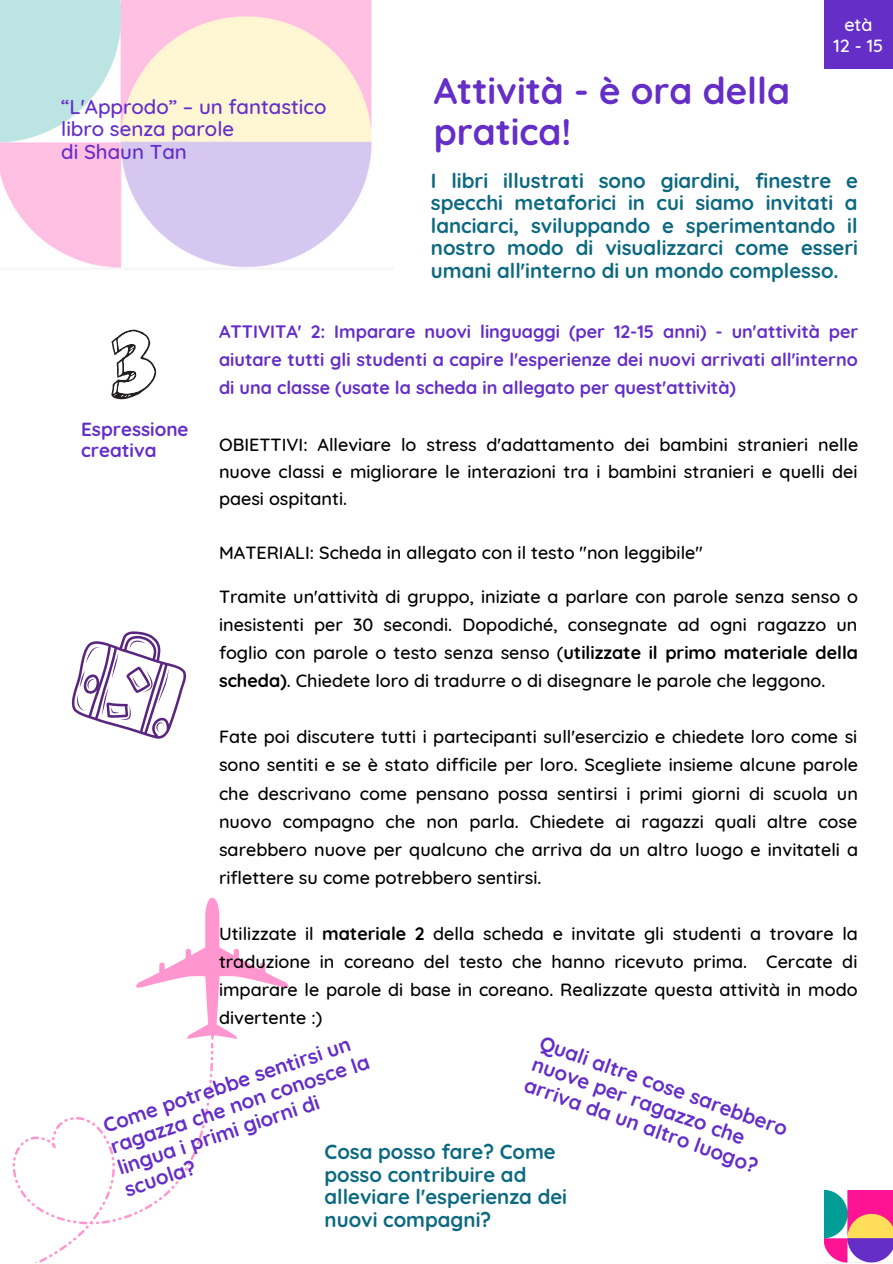
<style>
.page{position:relative;width:893px;height:1264px;background:#fff}
.page>*{position:absolute;margin:0;border:0;box-sizing:border-box;transform-origin:0 0}
.t1{font:700 36.9px/41.5px "Quicksand";color:#642ec7}
.t2{font:700 20.4px/22.5px "Quicksand";color:#0c6980;text-align:justify}
.t3{font:700 20.4px/22.2px "Quicksand";color:#642ec7}
.t4{font:500 20.4px/22.5px "Quicksand";color:#642ec7}
.t5{font:700 18.9px/21.3px "Quicksand";color:#642ec7}
.t6{font:500 18px/28px "Quicksand";color:#000;text-align:justify}
.t7{font:700 18px/28px "Quicksand";color:#642ec7;text-align:justify}
.t8{font:500 18px "Quicksand";color:#fff}
.s1{font-weight:700}
</style>
<div class="page">
<img style="left:0;top:0;width:372px;height:268px">
<img style="left:824px;top:1190px;width:68px;height:72px">
<svg style="left:111px;top:329px;width:45px;height:70px"></svg>
<div style="left:824px;top:0;width:68px;height:68px;background:#642ec7"></div>
<svg style="left:13px;top:897px;width:276px;height:365px"></svg>
<svg style="left:72px;top:631px;width:114px;height:108px"></svg>
<p class="t8" style="left:844px;top:13px;width:30px">età</p>
<p class="t4" style="left:61px;top:95px;width:267px">“L'Approdo” – un fantastico libro senza parole</p>
<p class="t4" style="left:61px;top:140px;width:127px">di Shaun Tan</p>
<p class="t1" style="left:433px;top:69px;width:358px">Attività - è ora della pratica!</p>
<p class="t8" style="left:833px;top:34px;width:51px">12 - 15</p>
<p class="t2" style="left:431px;top:169px;width:428px">I libri illustrati sono giardini, finestre e specchi metaforici in cui siamo invitati a lanciarci, sviluppando e sperimentando il nostro modo di visualizzarci come esseri umani all'interno di un mondo complesso.</p>
<p class="t5" style="left:81px;top:418px;width:109px">Espressione creativa</p>
<p class="t7" style="left:219px;top:317px;width:640px">ATTIVITA' 2: Imparare nuovi linguaggi (per 12-15 anni) - un'attività per aiutare tutti gli studenti a capire l'esperienze dei nuovi arrivati all'interno di una classe (usate la scheda in allegato per quest'attività)</p>
<p class="t6" style="left:219px;top:430px;width:640px;line-height:27px">OBIETTIVI: Alleviare lo stress d'adattamento dei bambini stranieri nelle nuove classi e migliorare le interazioni tra i bambini stranieri e quelli dei paesi ospitanti.</p>
<p class="t6" style="left:219px;top:537px;width:485px">MATERIALI: Scheda in allegato con il testo "non leggibile"</p>
<p class="t6" style="left:219px;top:582px;width:640px">Tramite un'attività di gruppo, iniziate a parlare con parole senza senso o inesistenti per 30 secondi. Dopodiché, consegnate ad ogni ragazzo un foglio con parole o testo senza senso (<span class="s1">utilizzate il primo materiale della scheda)</span>. Chiedete loro di tradurre o di disegnare le parole che leggono.</p>
<p class="t6" style="left:219px;top:722px;width:640px">Fate poi discutere tutti i partecipanti sull'esercizio e chiedete loro come si sono sentiti e se è stato difficile per loro. Scegliete insieme alcune parole che descrivano come pensano possa sentirsi i primi giorni di scuola un nuovo compagno che non parla. Chiedete ai ragazzi quali altre cose sarebbero nuove per qualcuno che arriva da un altro luogo e invitateli a riflettere su come potrebbero sentirsi.</p>
<p class="t6" style="left:219px;top:919px;width:640px">Utilizzate il <span class="s1">materiale 2</span> della scheda e invitate gli studenti a trovare la traduzione in coreano del testo che hanno ricevuto prima. Cercate di imparare le parole di base in coreano. Realizzate questa attività in modo divertente :)</p>
<p class="t3" style="left:100px;top:1116px;width:274px;rotate:-19deg">Come potrebbe sentirsi un ragazza che non conosce la lingua i primi giorni di scuola?</p>
<p class="t3" style="left:544px;top:1030px;width:263px;rotate:20deg">Quali altre cose sarebbero nuove per ragazzo che arriva da un altro luogo?</p>
<p class="t2" style="left:324px;top:1140px;width:244px;text-align:left">Cosa posso fare? Come posso contribuire ad alleviare l'esperienza dei nuovi compagni?</p>
</div>
